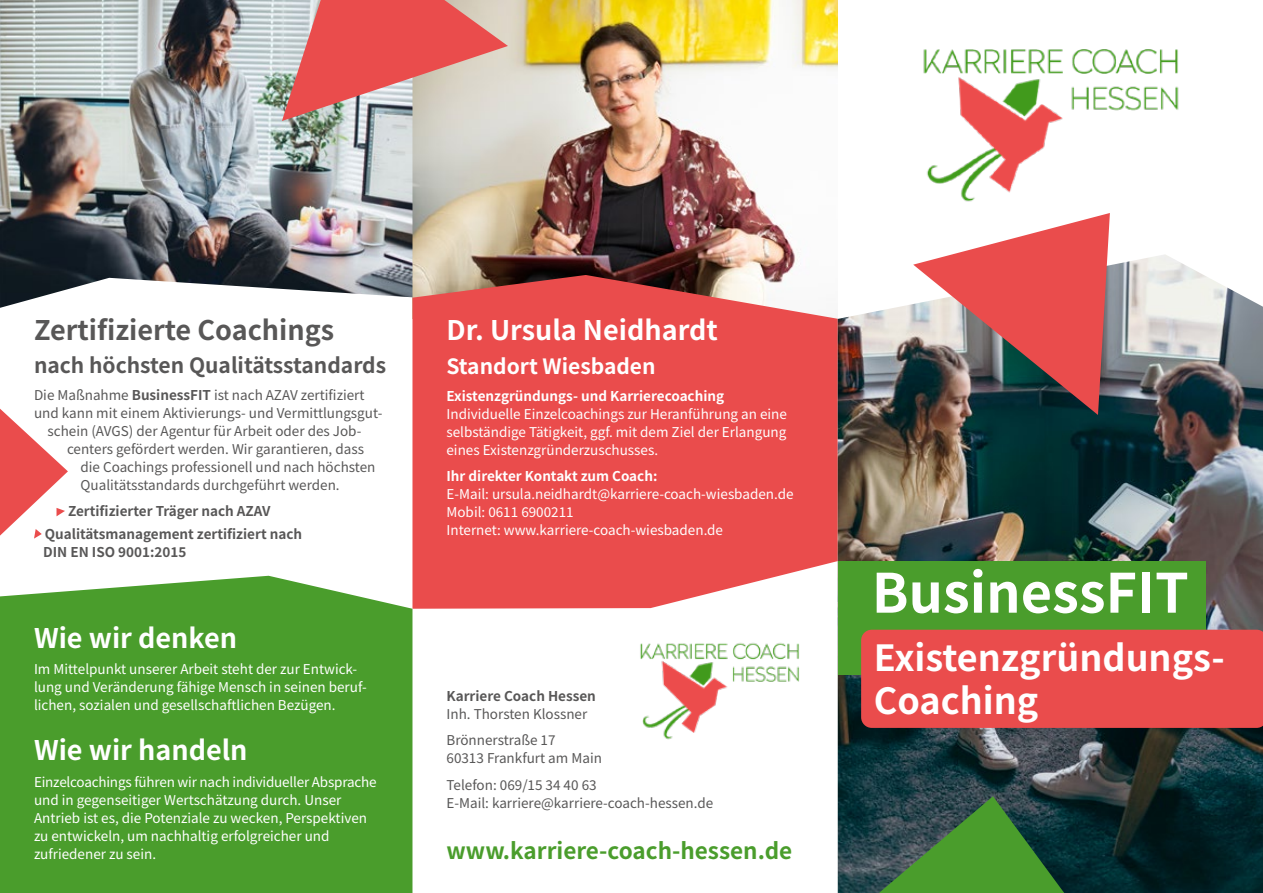
<style>
.page{position:relative;width:1263px;height:893px;background:#fff}
.page>*{position:absolute;margin:0;border:0;box-sizing:border-box;transform-origin:0 0}
.t1{font:700 54px "Noto Sans JP";color:#fff}
.t2{font:700 36px/43.2px "Noto Sans JP";color:#fff}
.t3{font:700 27px "Noto Sans JP";color:#fff}
.t4{font:700 27px "Noto Sans JP";color:#585757}
.t5{font:700 22.5px "Noto Sans JP";color:#4a9d2c}
.t6{font:700 21px "Noto Sans JP";color:#585757}
.t7{font:700 21px "Noto Sans JP";color:#fff}
.t8{font:13.5px/18px "Noto Sans JP";color:#fff}
.t9{font:13.5px/26.5px "Noto Sans JP";color:#585757}
.t10{font:700 13.5px/22.2px "Noto Sans JP";color:#585757}
.t11{font:700 13.5px "Noto Sans JP";color:#fff}
.s1{font-weight:700}
</style>
<div class="page">
<img style="left:412px;top:0;width:426px;height:275px">
<svg style="left:412px;top:275px;width:426px;height:334px;background:#e85756"></svg>
<div style="left:0;top:576px;width:412px;height:317px;background:#4a9d2c"></div>
<img style="left:838px;top:255px;width:425px;height:638px">
<img style="left:0;top:0;width:412px;height:308px">
<img style="left:923px;top:49px;width:256px;height:153px">
<img style="left:640px;top:642px;width:159px;height:98px">
<div style="left:838px;top:561px;width:368px;height:113px;background:#4a9d2c"></div>
<div style="left:861px;top:630px;width:402px;height:98px;background:#ea4c4c"></div>
<svg style="left:913px;top:213px;width:197px;height:202px;background:#b86f6f"></svg>
<svg style="left:282px;top:0;width:226px;height:121px;background:#dc8682"></svg>
<svg style="left:879px;top:796px;width:185px;height:97px;background:#396f3b"></svg>
<svg style="left:0;top:409px;width:68px;height:130px"></svg>
<h3 class="t4" style="left:34px;top:315px;width:302px">Zertifizierte Coachings</h3>
<h3 class="t6" style="left:34px;top:354px;width:354px">nach höchsten Qualitätsstandards</h3>
<p class="t9" style="left:34px;top:382px;width:332px">Die Maßnahme <span class="s1">BusinessFIT</span> ist nach AZAV zertifiziert</p>
<p class="t9" style="left:34px;top:400px;width:350px">und kann mit einem Aktivierungs- und Vermittlungsgut-</p>
<p class="t9" style="left:48px;top:418px;width:315px">schein (AVGS) der Agentur für Arbeit oder des Job-</p>
<p class="t9" style="left:67px;top:436px;width:298px">centers gefördert werden. Wir garantieren, dass</p>
<p class="t9" style="left:81px;top:454px;width:296px">die Coachings professionell und nach höchsten</p>
<p class="t9" style="left:81px;top:472px;width:261px">Qualitätsstandards durchgeführt werden.</p>
<p class="t10" style="left:45px;top:501px;width:259px;text-indent:23px">Zertifizierter Träger nach AZAV<br>Qualitätsmanagement zertifiziert nach</p>
<p class="t10" style="left:43px;top:541px;width:145px">DIN EN ISO 9001:2015</p>
<h3 class="t3" style="left:34px;top:622px;width:205px">Wie wir denken</h3>
<p class="t8" style="left:34px;top:660px;width:334px">Im Mittelpunkt unserer Arbeit steht der zur Entwick&shy;lung und Veränderung fähige Mensch in seinen beruf&shy;lichen, sozialen und gesellschaftlichen Bezügen.</p>
<h3 class="t3" style="left:34px;top:735px;width:215px">Wie wir handeln</h3>
<p class="t8" style="left:34px;top:773px;width:344px">Einzelcoachings führen wir nach individueller Absprache und in gegenseitiger Wertschätzung durch. Unser Antrieb ist es, die Potenziale zu wecken, Perspektiven zu entwickeln, um nachhaltig erfolgreicher und zufriedener zu sein.</p>
<h3 class="t3" style="left:446px;top:315px;width:273px">Dr. Ursula Neidhardt</h3>
<h3 class="t7" style="left:446px;top:354px;width:211px">Standort Wiesbaden</h3>
<p class="t11" style="left:446px;top:388px;width:279px">Existenzgründungs- und Karrierecoaching</p>
<p class="t8" style="left:446px;top:405px;width:342px;text-align:justify">Individuelle Einzelcoachings zur Heranführung an eine selbständige Tätigkeit, ggf. mit dem Ziel der Erlangung eines Existenzgründerzuschusses.</p>
<p class="t11" style="left:446px;top:468px;width:212px">Ihr direkter Kontakt zum Coach:</p>
<p class="t8" style="left:446px;top:485px;width:349px">E-Mail: ursula.neidhardt@karriere-coach-wiesbaden.de<br>Mobil: 0611 6900211<br>Internet: www.karriere-coach-wiesbaden.de</p>
<p class="t10" style="left:446px;top:685px;width:151px">Karriere Coach Hessen</p>
<p class="t9" style="left:446px;top:701px;width:142px">Inh. Thorsten Klossner<br>Brönnerstraße 17</p>
<p class="t9" style="left:446px;top:745px;width:157px">60313 Frankfurt am Main<br>Telefon: 069/15 34 40 63</p>
<p class="t9" style="left:446px;top:790px;width:268px">E-Mail: karriere@karriere-coach-hessen.de</p>
<h3 class="t5" style="left:446px;top:838px;width:347px">www.karriere-coach-hessen.de</h3>
<h1 class="t1" style="left:872px;top:562px;width:318px">BusinessFIT</h1>
<h2 class="t2" style="left:874px;top:637px;width:352px">Existenzgründungs-<br>Coaching</h2>
</div>
